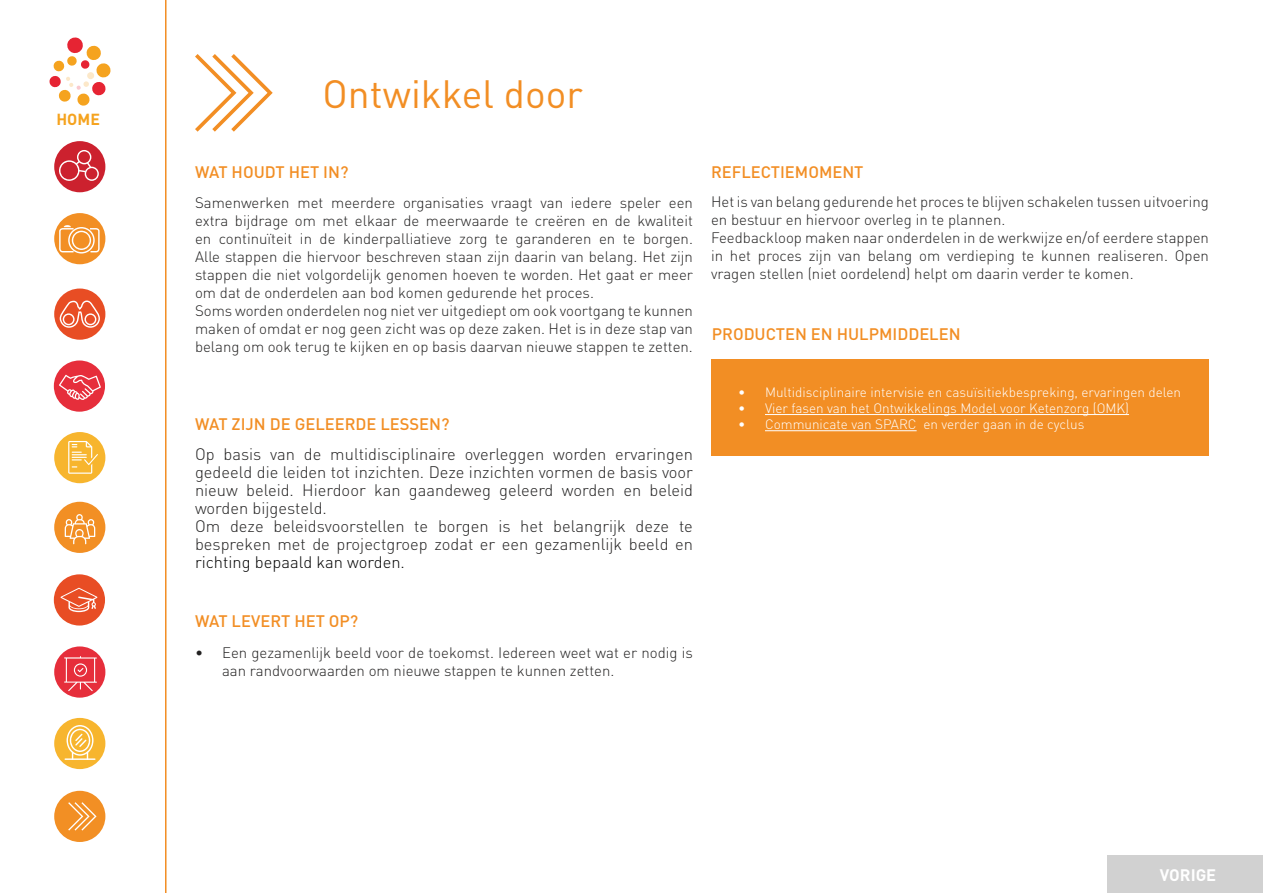
<style>
.page{position:relative;width:1263px;height:893px;background:#fff}
.page>*{position:absolute;margin:0;border:0;box-sizing:border-box;transform-origin:0 0}
.t1{font:39px "DIN Pro";color:#f28e24}
.t2{font:300 16.5px/18px "DIN Pro";color:#222121}
.t3{font:500 16.5px "DIN Pro";color:#f28e24}
.t4{font:300 16.5px "DIN Pro";color:#000}
.t5{font:700 16.5px "DIN Pro";color:#fff}
.t6{font:700 15.9px "DIN Pro";color:#f5a31f}
.t7{font:300 15px/18px "DIN Pro";color:#222121}
.t8{font:300 13.5px "DIN Pro";color:#fff}
</style>
<div class="page">
<hr style="left:165px;top:0;width:1px;height:893px;background:#f28e24">
<div style="left:711px;top:359px;width:498px;height:97px;background:#f28e24"></div>
<hr style="left:765px;top:414px;width:364px;height:1px;background:#fff">
<hr style="left:765px;top:430px;width:152px;height:1px;background:#fff">
<svg style="left:195px;top:54px;width:78px;height:78px"></svg>
<div style="left:54px;top:141px;width:51px;height:51px;background:#cc212e;border-radius:50%"></div>
<svg style="left:59px;top:150px;width:40px;height:31px"></svg>
<div style="left:54px;top:213px;width:51px;height:51px;background:#f28f24;border-radius:50%"></div>
<svg style="left:59px;top:225px;width:41px;height:29px"></svg>
<div style="left:54px;top:288px;width:51px;height:52px;background:#e84d24;border-radius:50%"></div>
<svg style="left:60px;top:300px;width:40px;height:28px"></svg>
<div style="left:54px;top:360px;width:51px;height:52px;background:#e62e3b;border-radius:50%"></div>
<svg style="left:59px;top:375px;width:42px;height:25px"></svg>
<div style="left:54px;top:502px;width:51px;height:51px;background:#f28f24;border-radius:50%"></div>
<svg style="left:65px;top:514px;width:30px;height:30px"></svg>
<div style="left:54px;top:646px;width:51px;height:52px;background:#e62e3b;border-radius:50%"></div>
<svg style="left:64px;top:656px;width:33px;height:35px"></svg>
<div style="left:54px;top:718px;width:51px;height:51px;background:#f7b52e;border-radius:50%"></div>
<svg style="left:67px;top:725px;width:26px;height:33px"></svg>
<hr style="left:65px;top:758px;width:31px;height:2px;background:#fff">
<div style="left:54px;top:432px;width:51px;height:51px;background:#f7b52e;border-radius:50%"></div>
<svg style="left:68px;top:441px;width:30px;height:33px"></svg>
<div style="left:54px;top:791px;width:51px;height:51px;background:#f28f24;border-radius:50%"></div>
<svg style="left:68px;top:802px;width:29px;height:29px"></svg>
<svg style="left:49px;top:37px;width:62px;height:69px"></svg>
<div style="left:54px;top:574px;width:51px;height:52px;background:#e84d24;border-radius:50%"></div>
<svg style="left:61px;top:588px;width:36px;height:24px"></svg>
<div style="left:1108px;top:855px;width:155px;height:38px;background:#d1d1d1"></div>
<p class="t6" style="left:56px;top:108px;width:45px">HOME</p>
<h1 class="t1" style="left:322px;top:67px;width:262px">Ontwikkel door</h1>
<p class="t3" style="left:195px;top:160px;width:155px">WAT HOUDT HET IN?</p>
<p class="t3" style="left:711px;top:160px;width:154px">REFLECTIEMOMENT</p>
<p class="t7" style="left:195px;top:193px;width:499px">Samenwerken met meerdere organisaties vraagt van iedere speler een extra bijdrage om met elkaar de meerwaarde te creëren en de kwaliteit en continuïteit in de kinderpalliatieve zorg te garanderen en te borgen.<br>Alle stappen die hiervoor beschreven staan zijn daarin van belang. Het zijn stappen die niet volgordelijk genomen hoeven te worden. Het gaat er meer om dat de onderdelen aan bod komen gedurende het proces.<br>Soms worden onderdelen nog niet ver uitgediept om ook voortgang te kunnen maken of omdat er nog geen zicht was op deze zaken. Het is in deze stap van belang om ook terug te kijken en op basis daarvan nieuwe stappen te zetten.</p>
<p class="t3" style="left:195px;top:412px;width:256px">WAT ZIJN DE GELEERDE LESSEN?</p>
<p class="t2" style="left:195px;top:444px;width:499px">Op basis van de multidisciplinaire overleggen worden ervaringen gedeeld die leiden tot inzichten. Deze inzichten vormen de basis voor nieuw beleid. Hierdoor kan gaandeweg geleerd worden en beleid worden bijgesteld.<br>Om deze beleidsvoorstellen te borgen is het belangrijk deze te bespreken met de projectgroep zodat er een gezamenlijk beeld en</p>
<p class="t4" style="left:195px;top:551px;width:211px">richting bepaald kan worden.</p>
<p class="t3" style="left:195px;top:610px;width:165px">WAT LEVERT HET OP?</p>
<p class="t7" style="left:222px;top:643px;width:472px;text-indent:-27px">• Een gezamenlijk beeld voor de toekomst. Iedereen weet wat er nodig is aan randvoorwaarden om nieuwe stappen te kunnen zetten.</p>
<p class="t7" style="left:711px;top:192px;width:499px">Het is van belang gedurende het proces te blijven schakelen tussen uitvoering en bestuur en hiervoor overleg in te plannen.<br>Feedbackloop maken naar onderdelen in de werkwijze en/of eerdere stappen in het proces zijn van belang om verdieping te kunnen realiseren. Open vragen stellen (niet oordelend) helpt om daarin verder te komen.</p>
<p class="t3" style="left:712px;top:322px;width:250px">PRODUCTEN EN HULPMIDDELEN</p>
<p class="t8" style="left:738px;top:382px;width:445px">• Multidisciplinaire intervisie en casuïsitiekbespreking, ervaringen delen</p>
<p class="t8" style="left:738px;top:399px;width:392px">• Vier fasen van het Ontwikkelings Model voor Ketenzorg (OMK)</p>
<p class="t8" style="left:738px;top:415px;width:348px">• Communicate van SPARC en verder gaan in de cyclus</p>
<p class="t5" style="left:1160px;top:864px;width:58px">VORIGE</p>
</div>
